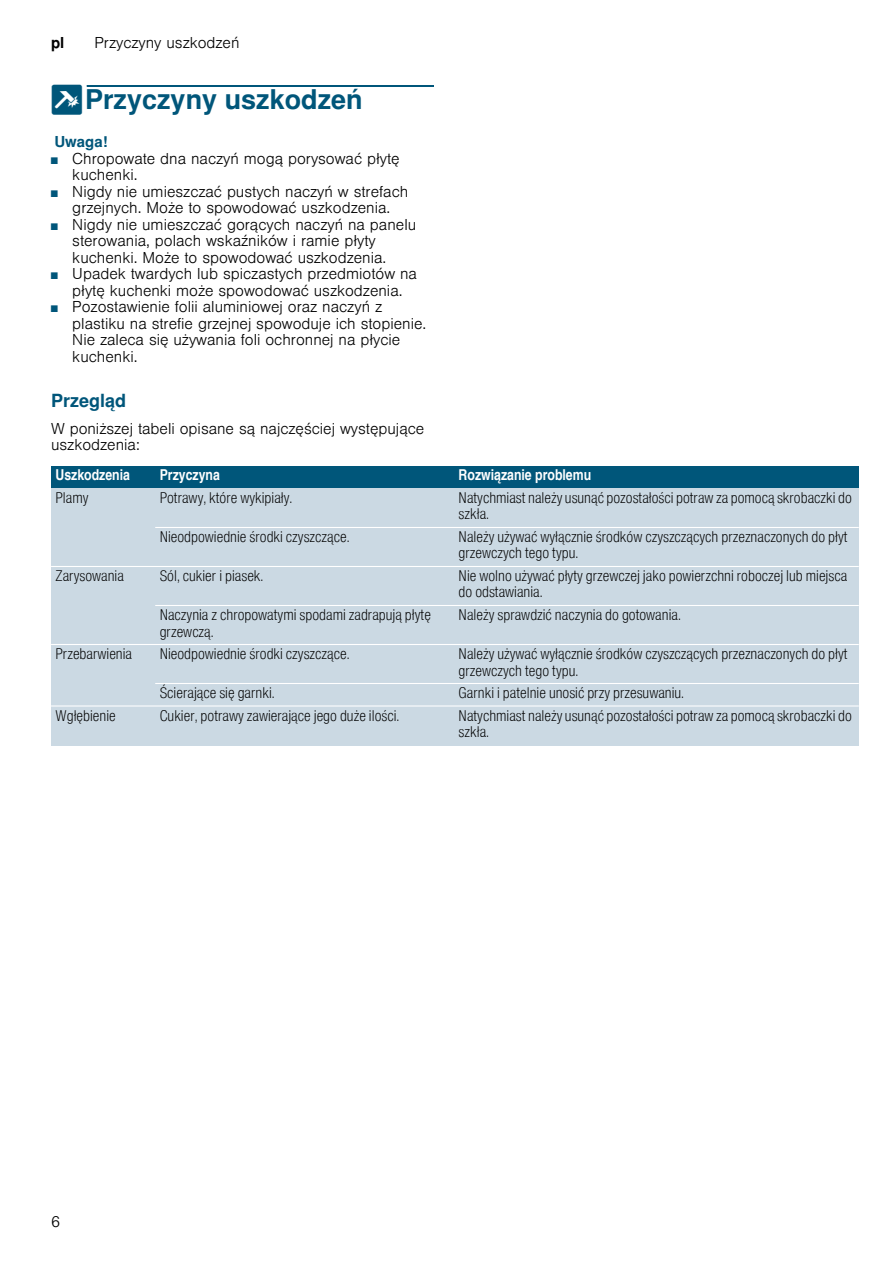
<style>
.page{position:relative;width:893px;height:1263px;background:#fff}
.page>*{position:absolute;margin:0;border:0;box-sizing:border-box;transform-origin:0 0}
.t1{font:700 27px "Nimbus San L";color:#00567a}
.t2{font:700 18px "Nimbus San L";color:#00567a}
.t3{font:15px/16.5px "Nimbus San L Lig Con";color:#000}
.t4{font:300 15px/16.5px "Nimbus San L";color:#000}
.t5{font:15px "Nimbus San L Bol Con";color:#fff}
.t6{font:700 15px "Nimbus San L";color:#00567a}
.t7{font:700 15px "Nimbus San L";color:#000}
.s1{font-family:"BSH Symb PG2";font-weight:400}
.s2{font-size:9px;color:#00567a}
</style>
<div class="page">
<div style="left:87px;top:85px;width:347px;height:2px;border:1px solid #00567a"></div>
<div style="left:51px;top:466px;width:104px;height:22px;background:#00567a"></div>
<div style="left:155px;top:466px;width:299px;height:22px;background:#00567a"></div>
<div style="left:454px;top:466px;width:404px;height:22px;background:#00567a"></div>
<div style="left:51px;top:488px;width:104px;height:39px;background:#cbd9e3"></div>
<div style="left:155px;top:488px;width:299px;height:39px;background:#cbd9e3"></div>
<div style="left:454px;top:488px;width:404px;height:39px;background:#cbd9e3"></div>
<div style="left:51px;top:527px;width:104px;height:39px;background:#cbd9e3"></div>
<div style="left:155px;top:527px;width:299px;height:39px;background:#cbd9e3"></div>
<div style="left:454px;top:527px;width:404px;height:39px;background:#cbd9e3"></div>
<div style="left:51px;top:566px;width:104px;height:39px;background:#cbd9e3"></div>
<div style="left:155px;top:566px;width:299px;height:39px;background:#cbd9e3"></div>
<div style="left:454px;top:566px;width:404px;height:39px;background:#cbd9e3"></div>
<div style="left:51px;top:605px;width:104px;height:39px;background:#cbd9e3"></div>
<div style="left:155px;top:605px;width:299px;height:39px;background:#cbd9e3"></div>
<div style="left:454px;top:605px;width:404px;height:39px;background:#cbd9e3"></div>
<div style="left:51px;top:644px;width:104px;height:39px;background:#cbd9e3"></div>
<div style="left:155px;top:644px;width:299px;height:39px;background:#cbd9e3"></div>
<div style="left:454px;top:644px;width:404px;height:39px;background:#cbd9e3"></div>
<div style="left:51px;top:683px;width:104px;height:23px;background:#cbd9e3"></div>
<div style="left:155px;top:683px;width:299px;height:23px;background:#cbd9e3"></div>
<div style="left:454px;top:683px;width:404px;height:23px;background:#cbd9e3"></div>
<div style="left:51px;top:706px;width:104px;height:39px;background:#cbd9e3"></div>
<div style="left:155px;top:706px;width:299px;height:39px;background:#cbd9e3"></div>
<div style="left:454px;top:706px;width:404px;height:39px;background:#cbd9e3"></div>
<hr style="left:155px;top:527px;width:703px;height:1px;background:#fff">
<hr style="left:51px;top:566px;width:807px;height:1px;background:#fff">
<hr style="left:155px;top:605px;width:703px;height:1px;background:#fff">
<hr style="left:51px;top:644px;width:807px;height:1px;background:#fff">
<hr style="left:155px;top:683px;width:703px;height:1px;background:#fff">
<hr style="left:51px;top:705px;width:807px;height:1px;background:#fff">
<p class="t7" style="left:51px;top:34px;width:15px">pl</p>
<p class="t4" style="left:94px;top:33px;width:147px">Przyczyny uszkodzeń</p>
<h1 class="t1" style="left:51px;top:83px;width:313px"><span class="s1">]</span>Przyczyny uszkodzeń</h1>
<p class="t6" style="left:54px;top:133px;width:55px">Uwaga!</p>
<p class="t4" style="left:72px;top:149px;width:329px;text-indent:-21px"><span class="s2">■</span> Chropowate dna naczyń mogą porysować płytę kuchenki.</p>
<p class="t4" style="left:51px;top:182px;width:359px;text-align:center"><span class="s2">■</span> Nigdy nie umieszczać pustych naczyń w strefach grzejnych. Może to spowodować uszkodzenia.</p>
<p class="t4" style="left:72px;top:215px;width:345px;text-indent:-21px"><span class="s2">■</span> Nigdy nie umieszczać gorących naczyń na panelu sterowania, polach wskaźników i ramie płyty kuchenki. Może to spowodować uszkodzenia.</p>
<p class="t4" style="left:51px;top:264px;width:367px;text-align:center"><span class="s2">■</span> Upadek twardych lub spiczastych przedmiotów na płytę kuchenki może spowodować uszkodzenia.</p>
<p class="t4" style="left:72px;top:297px;width:355px;text-indent:-21px"><span class="s2">■</span> Pozostawienie folii aluminiowej oraz naczyń z plastiku na strefie grzejnej spowoduje ich stopienie.<br>Nie zaleca się używania foli ochronnej na płycie kuchenki.</p>
<p class="t2" style="left:51px;top:390px;width:77px">Przegląd</p>
<p class="t4" style="left:51px;top:419px;width:375px">W poniższej tabeli opisane są najczęściej występujące uszkodzenia:</p>
<p class="t5" style="left:56px;top:466px;width:76px">Uszkodzenia</p>
<p class="t5" style="left:160px;top:466px;width:62px">Przyczyna</p>
<p class="t5" style="left:458px;top:466px;width:134px">Rozwiązanie problemu</p>
<p class="t3" style="left:56px;top:489px;width:35px">Plamy</p>
<p class="t3" style="left:160px;top:489px;width:134px">Potrawy, które wykipiały.</p>
<p class="t3" style="left:458px;top:489px;width:394px">Natychmiast należy usunąć pozostałości potraw za pomocą skrobaczki do szkła.</p>
<p class="t3" style="left:160px;top:528px;width:191px">Nieodpowiednie środki czyszczące.</p>
<p class="t3" style="left:458px;top:528px;width:390px">Należy używać wyłącznie środków czyszczących przeznaczonych do płyt grzewczych tego typu.</p>
<p class="t3" style="left:56px;top:567px;width:70px">Zarysowania</p>
<p class="t3" style="left:160px;top:567px;width:105px">Sól, cukier i piasek.</p>
<p class="t3" style="left:458px;top:567px;width:390px">Nie wolno używać płyty grzewczej jako powierzchni roboczej lub miejsca do odstawiania.</p>
<p class="t3" style="left:160px;top:606px;width:273px">Naczynia z chropowatymi spodami zadrapują płytę grzewczą.</p>
<p class="t3" style="left:458px;top:606px;width:224px">Należy sprawdzić naczynia do gotowania.</p>
<p class="t3" style="left:56px;top:645px;width:78px">Przebarwienia</p>
<p class="t3" style="left:160px;top:645px;width:191px">Nieodpowiednie środki czyszczące.</p>
<p class="t3" style="left:458px;top:645px;width:390px">Należy używać wyłącznie środków czyszczących przeznaczonych do płyt grzewczych tego typu.</p>
<p class="t3" style="left:160px;top:684px;width:116px">Ścierające się garnki.</p>
<p class="t3" style="left:458px;top:684px;width:227px">Garnki i patelnie unosić przy przesuwaniu.</p>
<p class="t3" style="left:56px;top:706px;width:62px">Wgłębienie</p>
<p class="t3" style="left:160px;top:706px;width:241px">Cukier, potrawy zawierające jego duże ilości.</p>
<p class="t3" style="left:458px;top:706px;width:394px">Natychmiast należy usunąć pozostałości potraw za pomocą skrobaczki do szkła.</p>
<p class="t4" style="left:51px;top:1212px;width:11px">6</p>
</div>
